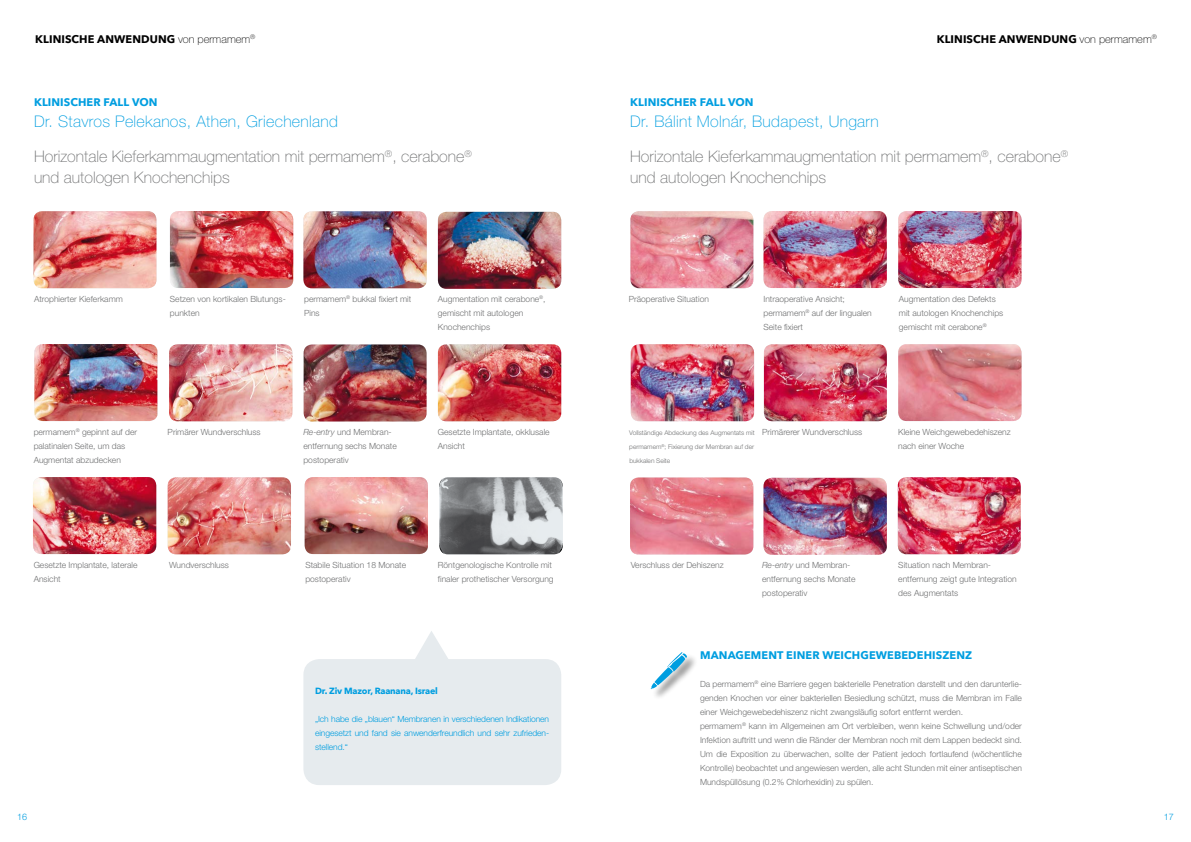
<style>
.page{position:relative;width:1191px;height:842px;background:#fff}
.page>*{position:absolute;margin:0;border:0;box-sizing:border-box;transform-origin:0 0}
.t1{font:100 16px/35px "Helvetica Neue LT Pro";color:#707172}
.t2{font:700 11px "Avenir Next";letter-spacing:.01em;color:#009ee0}
.t3{font:700 11px "Avenir Next";letter-spacing:.01em;color:#000}
.t4{font:700 9px "Avenir Next";letter-spacing:-.02em;color:#009ee0}
.t5{font:300 9px "Helvetica Neue LT Pro";color:#009ee0}
.t6{font:300 8.5px/14px "Helvetica Neue LT Pro";color:#707172}
.t7{font:300 8.5px/14px "Helvetica Neue LT Pro";letter-spacing:-.01em;color:#009ee0;text-align:justify}
.t8{font:300 6.5px/14px "Helvetica Neue LT Pro";color:#707172;text-align:justify}
.s1{font-family:"Helvetica Neue LT Pro";font-weight:100}
.s2{color:#009ee0}
.s3{font-style:italic}
</style>
<div class="page">
<img style="left:34px;top:211px;width:122px;height:77px">
<img style="left:304px;top:344px;width:122px;height:77px">
<img style="left:170px;top:211px;width:123px;height:77px">
<img style="left:438px;top:212px;width:123px;height:77px">
<img style="left:438px;top:344px;width:123px;height:77px">
<img style="left:34px;top:344px;width:123px;height:77px">
<img style="left:305px;top:477px;width:123px;height:77px">
<img style="left:33px;top:477px;width:123px;height:77px">
<img style="left:303px;top:211px;width:124px;height:77px">
<img style="left:169px;top:344px;width:123px;height:77px">
<img style="left:439px;top:477px;width:123px;height:77px">
<img style="left:168px;top:477px;width:123px;height:77px">
<div style="left:303px;top:659px;width:258px;height:126px;background:#e6ebee;border-radius:16px"></div>
<svg style="left:415px;top:631px;width:33px;height:28px"></svg>
<img style="left:630px;top:211px;width:123px;height:77px">
<img style="left:764px;top:344px;width:123px;height:77px">
<img style="left:897px;top:477px;width:123px;height:77px">
<img style="left:763px;top:211px;width:124px;height:77px">
<img style="left:898px;top:344px;width:123px;height:77px">
<img style="left:898px;top:211px;width:123px;height:77px">
<img style="left:630px;top:477px;width:123px;height:77px">
<img style="left:631px;top:344px;width:123px;height:77px">
<img style="left:763px;top:478px;width:124px;height:77px">
<div style="left:652px;top:653px;width:46px;height:47px;background:#000;opacity:.4"></div>
<svg style="left:650px;top:652px;width:37px;height:37px"></svg>
<p class="t3" style="left:35px;top:30px;width:222px">KLINISCHE ANWENDUNG <span class="s1">von permamem</span><sup>®</sup></p>
<p class="t3" style="left:936px;top:30px;width:222px">KLINISCHE ANWENDUNG <span class="s1">von permamem</span><sup>®</sup></p>
<p class="t2" style="left:34px;top:93px;width:125px">KLINISCHER FALL VON</p>
<h1 class="t1" style="left:34px;top:104px;width:439px"><span class="s2">Dr. Stavros Pelekanos, Athen, Griechenland<br></span>Horizontale Kieferkammaugmentation mit permamem<sup>®</sup>, cerabone<sup>®</sup></h1>
<h1 class="t1" style="left:34px;top:160px;width:197px">und autologen Knochenchips</h1>
<p class="t2" style="left:630px;top:93px;width:125px">KLINISCHER FALL VON</p>
<h1 class="t1" style="left:630px;top:104px;width:439px"><span class="s2">Dr. Bálint Molnár, Budapest, Ungarn<br></span>Horizontale Kieferkammaugmentation mit permamem<sup>®</sup>, cerabone<sup>®</sup></h1>
<h1 class="t1" style="left:630px;top:160px;width:197px">und autologen Knochenchips</h1>
<p class="t6" style="left:34px;top:292px;width:90px">Atrophierter Kieferkamm</p>
<p class="t6" style="left:170px;top:292px;width:117px">Setzen von kortikalen Blutungs&shy;punkten</p>
<p class="t6" style="left:438px;top:292px;width:109px">Augmentation mit cerabone<sup>®</sup>, gemischt mit autologen<br>Knochenchips</p>
<p class="t6" style="left:304px;top:292px;width:109px">permamem<sup>®</sup> bukkal fixiert mit<br>Pins</p>
<p class="t6" style="left:629px;top:292px;width:82px">Präoperative Situation</p>
<p class="t6" style="left:763px;top:292px;width:110px">Intraoperative Ansicht; permamem<sup>®</sup> auf der lingualen<br>Seite fixiert</p>
<p class="t6" style="left:899px;top:292px;width:106px">Augmentation des Defekts mit autologen Knochenchips gemischt mit cerabone<sup>®</sup></p>
<p class="t6" style="left:34px;top:425px;width:105px">permamem<sup>®</sup> gepinnt auf der palatinalen Seite, um das<br>Augmentat abzudecken</p>
<p class="t6" style="left:168px;top:425px;width:95px">Primärer Wundverschluss</p>
<p class="t6" style="left:303px;top:425px;width:95px"><span class="s3">Re-entry</span> und Membran&shy;entfernung sechs Monate postoperativ</p>
<p class="t6" style="left:438px;top:425px;width:113px">Gesetzte Implantate, okklusale<br>Ansicht</p>
<p class="t8" style="left:629px;top:426px;width:127px">Vollständige Abdeckung des Augmentats mit permamem<sup>®</sup>; Fixierung der Membran auf der bukkalen Seite</p>
<p class="t6" style="left:762px;top:425px;width:101px">Primärerer Wundverschluss</p>
<p class="t6" style="left:898px;top:425px;width:114px">Kleine Weichgewebedehiszenz nach einer Woche</p>
<p class="t6" style="left:34px;top:558px;width:105px">Gesetzte Implantate, laterale<br>Ansicht</p>
<p class="t6" style="left:169px;top:558px;width:61px">Wundverschluss</p>
<p class="t6" style="left:305px;top:558px;width:102px">Stabile Situation 18 Monate postoperativ</p>
<p class="t6" style="left:438px;top:558px;width:117px">Röntgenologische Kontrolle mit finaler prothetischer Versorgung</p>
<p class="t6" style="left:631px;top:558px;width:95px">Verschluss der Dehiszenz</p>
<p class="t6" style="left:762px;top:558px;width:95px"><span class="s3">Re-entry</span> und Membran&shy;entfernung sechs Monate postoperativ</p>
<p class="t6" style="left:898px;top:558px;width:120px">Situation nach Membran&shy;entfernung zeigt gute Integration des Augmentats</p>
<p class="t4" style="left:315px;top:683px;width:124px">Dr. Ziv Mazor, Raanana, Israel</p>
<p class="t7" style="left:315px;top:712px;width:236px">„Ich habe die „blauen“ Membranen in verschiedenen Indikationen eingesetzt und fand sie anwenderfreundlich und sehr zufrieden&shy;stellend.“</p>
<p class="t2" style="left:700px;top:646px;width:274px">MANAGEMENT EINER WEICHGEWEBEDEHISZENZ</p>
<p class="t6" style="left:700px;top:677px;width:323px">Da permamem<sup>®</sup> eine Barriere gegen bakterielle Penetration darstellt und den darunterlie&shy;genden Knochen vor einer bakteriellen Besiedlung schützt, muss die Membran im Falle einer Weichgewebedehiszenz nicht zwangsläufig sofort entfernt werden.<br>permamem<sup>®</sup> kann im Allgemeinen am Ort verbleiben, wenn keine Schwellung und/oder Infektion auftritt und wenn die Ränder der Membran noch mit dem Lappen bedeckt sind.<br>Um die Exposition zu überwachen, sollte der Patient jedoch fortlaufend (wöchentliche Kontrolle) beobachtet und angewiesen werden, alle acht Stunden mit einer antiseptischen Mundspüllösung (0.2% Chlorhexidin) zu spülen.</p>
<p class="t5" style="left:17px;top:811px;width:12px">16</p>
<p class="t5" style="left:1164px;top:811px;width:12px">17</p>
</div>
